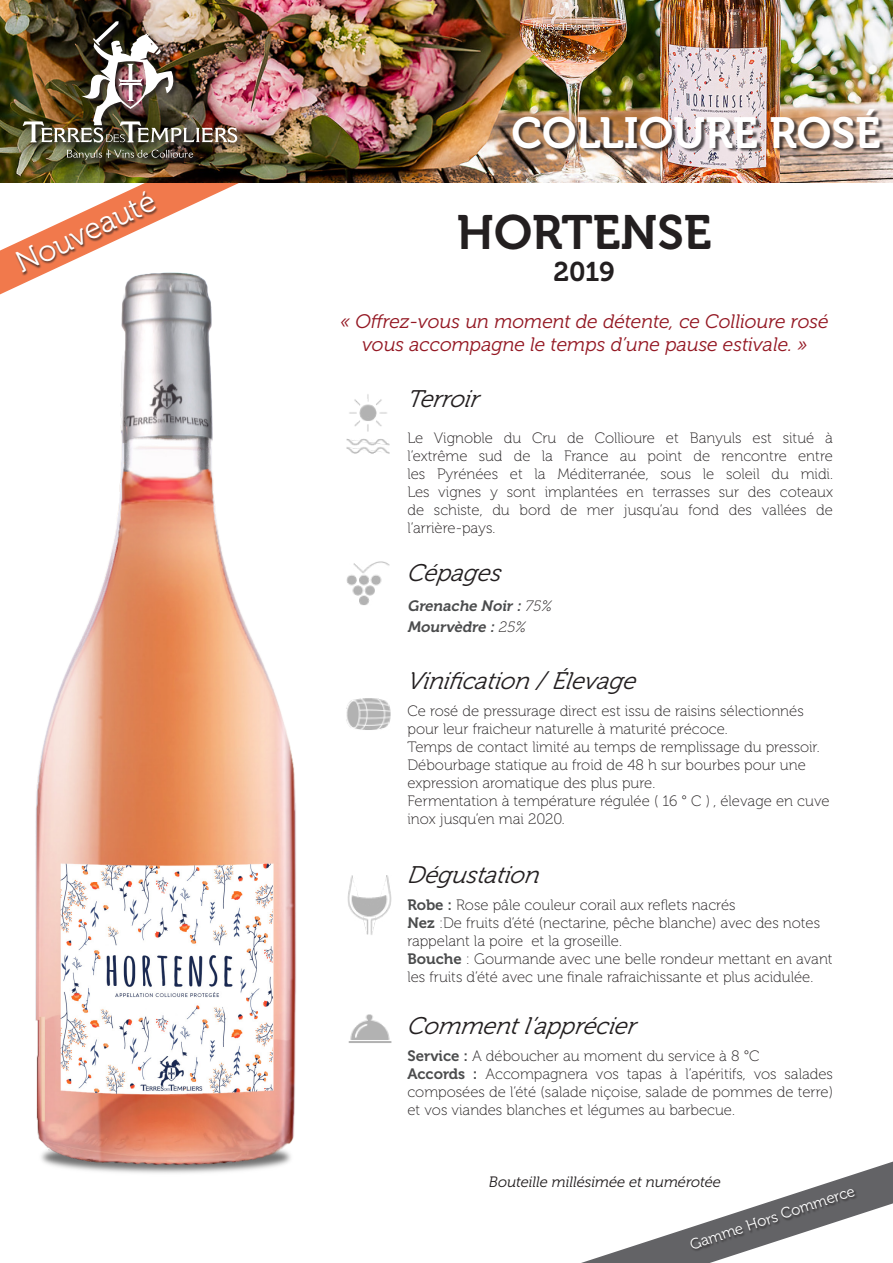
<style>
.page{position:relative;width:893px;height:1263px;background:#fff}
.page>*{position:absolute;margin:0;border:0;box-sizing:border-box;transform-origin:0 0}
.t1{font:48px "Museo 700";color:#231f20}
.t2{font:43.5px "Museo 700";color:#fff}
.t3{font:30px "Museo 300";color:#fff}
.t4{font:27px "Museo 700";color:#231f20}
.t5{font:italic 24px "Museo 300";color:#231f20}
.t6{font:italic 19.5px/23.4px "Museo 300";color:#941823;text-align:center}
.t7{font:15px/18px "Museo 100";color:#231f20}
.t8{font:italic 15px "Museo 300";color:#231f20}
.t9{font:italic 15px "Museo 700";color:#4b4c4d}
.t10{font:15px "Museo 300";color:#fff}
.s1{font-family:"Museo 100";color:#231f20}
.s2{font-family:"Museo 700";color:#4b4c4d}
</style>
<div class="page">
<img style="left:35px;top:294px;width:261px;height:880px">
<img style="left:0;top:0;width:893px;height:183px">
<svg style="left:581px;top:1161px;width:312px;height:102px"></svg>
<div style="left:690px;top:1189px;width:168px;height:63px;background:#231f20;opacity:.75"></div>
<div style="left:514px;top:110px;width:370px;height:43px;background:#231f20;opacity:.75"></div>
<img style="left:0;top:21px;width:262px;height:273px">
<img style="left:346px;top:561px;width:44px;height:44px">
<img style="left:346px;top:698px;width:45px;height:32px">
<img style="left:347px;top:875px;width:45px;height:60px">
<img style="left:348px;top:1014px;width:44px;height:29px">
<div style="left:15px;top:191px;width:144px;height:85px;background:#231f20;opacity:.75"></div>
<img style="left:346px;top:394px;width:44px;height:60px">
<p class="t3" style="left:11px;top:249px;width:152px;rotate:-25deg">Nouveauté</p>
<p class="t2" style="left:511px;top:109px;width:371px">COLLIOURE ROSÉ</p>
<p class="t1" style="left:457px;top:205px;width:256px">HORTENSE</p>
<p class="t4" style="left:554px;top:257px;width:63px">2019</p>
<p class="t6" style="left:341px;top:310px;width:489px">« Offrez-vous un moment de détente, ce Collioure rosé vous accompagne le temps d’une pause estivale. »</p>
<p class="t5" style="left:407px;top:385px;width:77px">Terroir</p>
<p class="t7" style="left:407px;top:429px;width:427px;text-align:justify">Le Vignoble du Cru de Collioure et Banyuls est situé à l’extrême sud de la France au point de rencontre entre les Pyrénées et la Méditerranée, sous le soleil du midi.<br>Les vignes y sont implantées en terrasses sur des coteaux de schiste, du bord de mer jusqu’au fond des vallées de l’arrière-pays.</p>
<p class="t5" style="left:407px;top:560px;width:99px">Cépages</p>
<p class="t9" style="left:407px;top:597px;width:148px">Grenache Noir : <span class="s1">75%</span></p>
<p class="t9" style="left:407px;top:618px;width:123px">Mourvèdre : <span class="s1">25%</span></p>
<p class="t5" style="left:407px;top:668px;width:234px">Vinification / Élevage</p>
<p class="t7" style="left:407px;top:702px;width:398px">Ce rosé de pressurage direct est issu de raisins sélectionnés pour leur fraicheur naturelle à maturité précoce.</p>
<p class="t7" style="left:407px;top:738px;width:414px">Temps de contact limité au temps de remplissage du pressoir.</p>
<p class="t7" style="left:407px;top:756px;width:400px">Débourbage statique au froid de 48 h sur bourbes pour une expression aromatique des plus pure.</p>
<p class="t7" style="left:407px;top:792px;width:424px">Fermentation à température régulée ( 16 ° C ) , élevage en cuve inox jusqu’en mai 2020.</p>
<p class="t5" style="left:407px;top:862px;width:138px">Dégustation</p>
<p class="t7" style="left:407px;top:896px;width:330px"><span class="s2">Robe :</span> Rose pâle couleur corail aux reflets nacrés</p>
<p class="t7" style="left:407px;top:914px;width:427px"><span class="s2">Nez</span> :De fruits d’été (nectarine, pêche blanche) avec des notes rappelant la poire et la groseille.<br><span class="s2">Bouche</span> : Gourmande avec une belle rondeur mettant en avant les fruits d’été avec une finale rafraichissante et plus acidulée.</p>
<p class="t5" style="left:407px;top:1013px;width:234px">Comment l’apprécier</p>
<p class="t7" style="left:407px;top:1047px;width:354px"><span class="s2">Service :</span> A déboucher au moment du service à 8 °C</p>
<p class="t7" style="left:407px;top:1065px;width:427px;text-align:justify"><span class="s2">Accords :</span> Accompagnera vos tapas à l’apéritifs, vos salades composées de l’été (salade niçoise, salade de pommes de terre) et vos viandes blanches et légumes au barbecue.</p>
<p class="t8" style="left:489px;top:1174px;width:234px">Bouteille millésimée et numérotée</p>
<p class="t10" style="left:688px;top:1236px;width:174px;rotate:-18deg">Gamme Hors Commerce</p>
</div>
